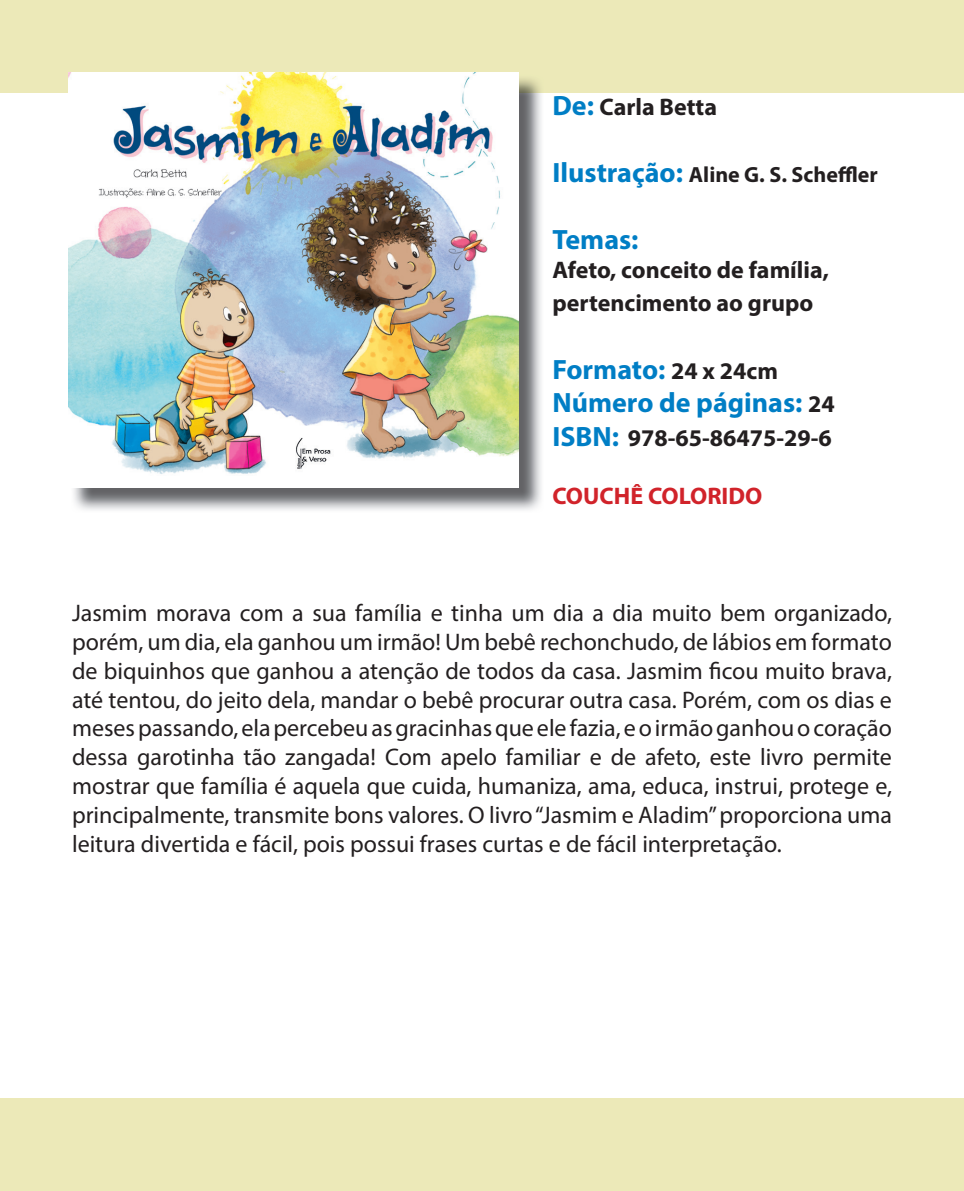
<style>
.page{position:relative;width:964px;height:1191px;background:#fff}
.page>*{position:absolute;margin:0;border:0;box-sizing:border-box;transform-origin:0 0}
.t1{font:700 28px/33.6px "Myriad Pro";color:#007ec5}
.t2{font:24px/28.8px "Myriad Pro";color:#231f20;text-align:justify}
.t3{font:700 24px/33.6px "Myriad Pro";color:#231f20}
.t4{font:700 24px "Myriad Pro";color:#d1232a}
.t5{font:700 22px "Myriad Pro";color:#231f20}
.s1{font-size:28px;color:#007ec5}
.s2{font-size:24px;color:#231f20}
</style>
<div class="page">
<div style="left:0;top:0;width:964px;height:93px;background:#ece9b8"></div>
<div style="left:0;top:1098px;width:964px;height:93px;background:#ece9b8"></div>
<img style="left:74px;top:75px;width:467px;height:435px">
<img style="left:69px;top:72px;width:449px;height:415px">
<p class="t3" style="left:552px;top:89px;width:166px"><span class="s1">De:</span> Carla Betta</p>
<p class="t5" style="left:552px;top:160px;width:327px"><span class="s1">Ilustração:</span> Aline G. S. Scheffler</p>
<p class="t1" style="left:552px;top:222px;width:88px">Temas:</p>
<p class="t3" style="left:552px;top:252px;width:278px">Afeto, conceito de família, pertencimento ao grupo</p>
<p class="t1" style="left:552px;top:351px;width:284px">Formato: <span class="s2">24 x 24cm<br></span>Número de páginas: <span class="s2">24</span></p>
<p class="t3" style="left:552px;top:420px;width:281px"><span class="s1">ISBN:</span> 978-65-86475-29-6</p>
<p class="t4" style="left:552px;top:480px;width:211px">COUCHÊ COLORIDO</p>
<p class="t2" style="left:72px;top:598px;width:821px">Jasmim morava com a sua família e tinha um dia a dia muito bem organizado, porém, um dia, ela ganhou um irmão! Um bebê rechonchudo, de lábios em formato de biquinhos que ganhou a atenção de todos da casa. Jasmim ficou muito brava, até tentou, do jeito dela, mandar o bebê procurar outra casa. Porém, com os dias e meses passando, ela percebeu as gracinhas que ele fazia, e o irmão ganhou o coração dessa garotinha tão zangada! Com apelo familiar e de afeto, este livro permite mostrar que família é aquela que cuida, humaniza, ama, educa, instrui, protege e, principalmente, transmite bons valores. O livro “Jasmim e Aladim” proporciona uma leitura divertida e fácil, pois possui frases curtas e de fácil interpretação.</p>
</div>
